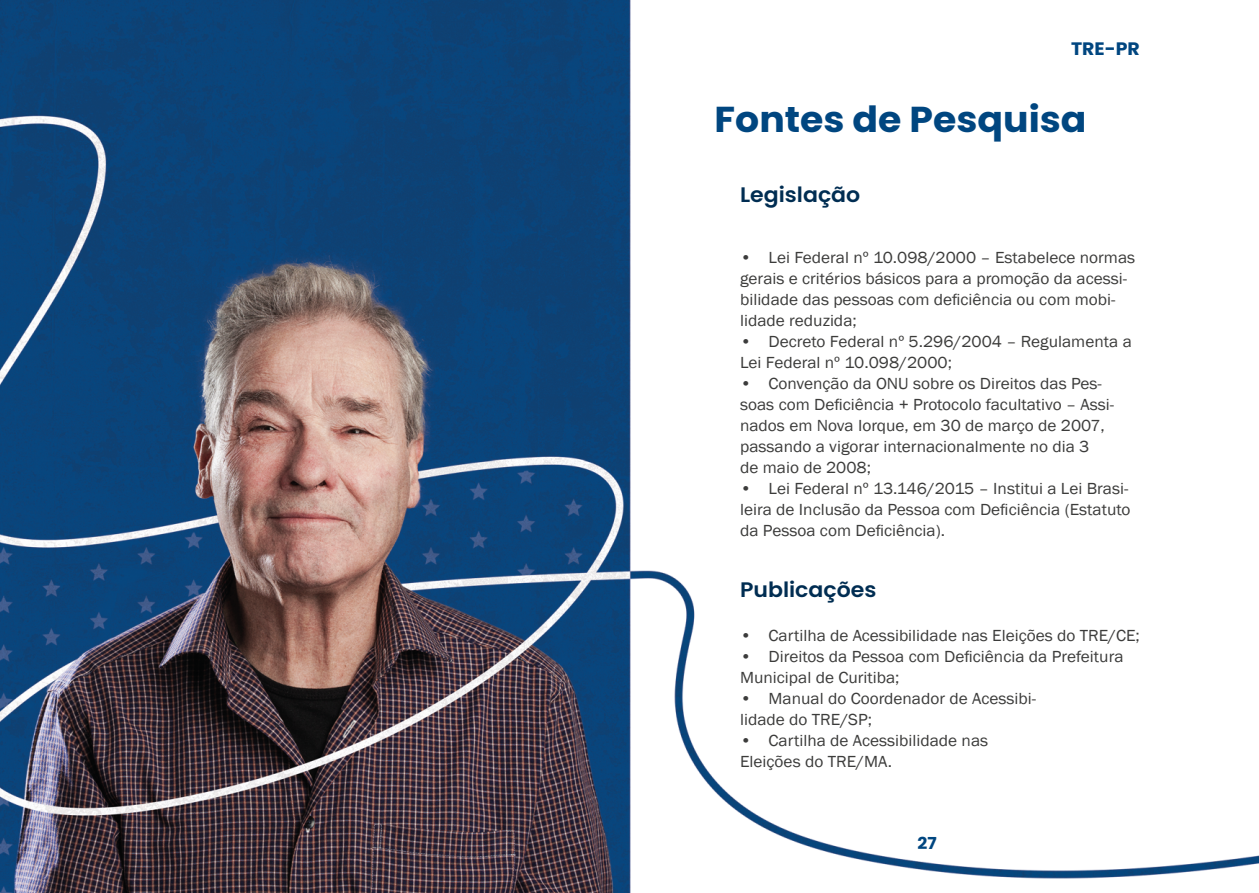
<style>
.page{position:relative;width:1259px;height:893px;background:#fff}
.page>*{position:absolute;margin:0;border:0;box-sizing:border-box;transform-origin:0 0}
.t1{font:700 36px "Poppins";color:#004680;scale:1.05 1}
.t2{font:600 21px "Poppins";color:#002d52;scale:1.05 1}
.t3{font:700 18px "Poppins";color:#004680;scale:1.05 1}
.t4{font:16.5px/21px "Franklin Gothic";color:#3c3c3b;scale:1.05 1}
.t5{font:700 16.5px "Poppins";color:#004680;scale:1.05 1}
</style>
<div class="page">
<img style="left:0;top:0;width:1259px;height:893px">
<p class="t3" style="left:1071px;top:38px;width:67px">TRE-PR</p>
<h1 class="t1" style="left:714px;top:99px;width:356px">Fontes de Pesquisa</h1>
<p class="t2" style="left:740px;top:182px;width:116px">Legislação</p>
<p class="t4" style="left:740px;top:248px;width:378px">• Lei Federal nº 10.098/2000 – Estabelece normas gerais e critérios básicos para a promoção da acessi&shy;bilidade das pessoas com deficiência ou com mobi&shy;lidade reduzida;</p>
<p class="t4" style="left:740px;top:332px;width:374px">• Decreto Federal nº 5.296/2004 – Regulamenta a<br>Lei Federal nº 10.098/2000;</p>
<p class="t4" style="left:740px;top:374px;width:358px">• Convenção da ONU sobre os Direitos das Pes&shy;soas com Deficiência + Protocolo facultativo – Assi&shy;nados em Nova Iorque, em 30 de março de 2007, passando a vigorar internacionalmente no dia 3<br>de maio de 2008;</p>
<p class="t4" style="left:740px;top:479px;width:373px">• Lei Federal nº 13.146/2015 – Institui a Lei Brasi&shy;leira de Inclusão da Pessoa com Deficiência (Estatuto da Pessoa com Deficiência).</p>
<p class="t2" style="left:740px;top:578px;width:131px">Publicações</p>
<p class="t4" style="left:740px;top:626px;width:382px">• Cartilha de Acessibilidade nas Eleições do TRE/CE;</p>
<p class="t4" style="left:740px;top:647px;width:367px">• Direitos da Pessoa com Deficiência da Prefeitura<br>Municipal de Curitiba;</p>
<p class="t4" style="left:740px;top:689px;width:283px">• Manual do Coordenador de Acessibi&shy;lidade do TRE/SP;</p>
<p class="t4" style="left:740px;top:731px;width:238px">• Cartilha de Acessibilidade nas<br>Eleições do TRE/MA.</p>
<p class="t5" style="left:917px;top:834px;width:20px">27</p>
</div>
